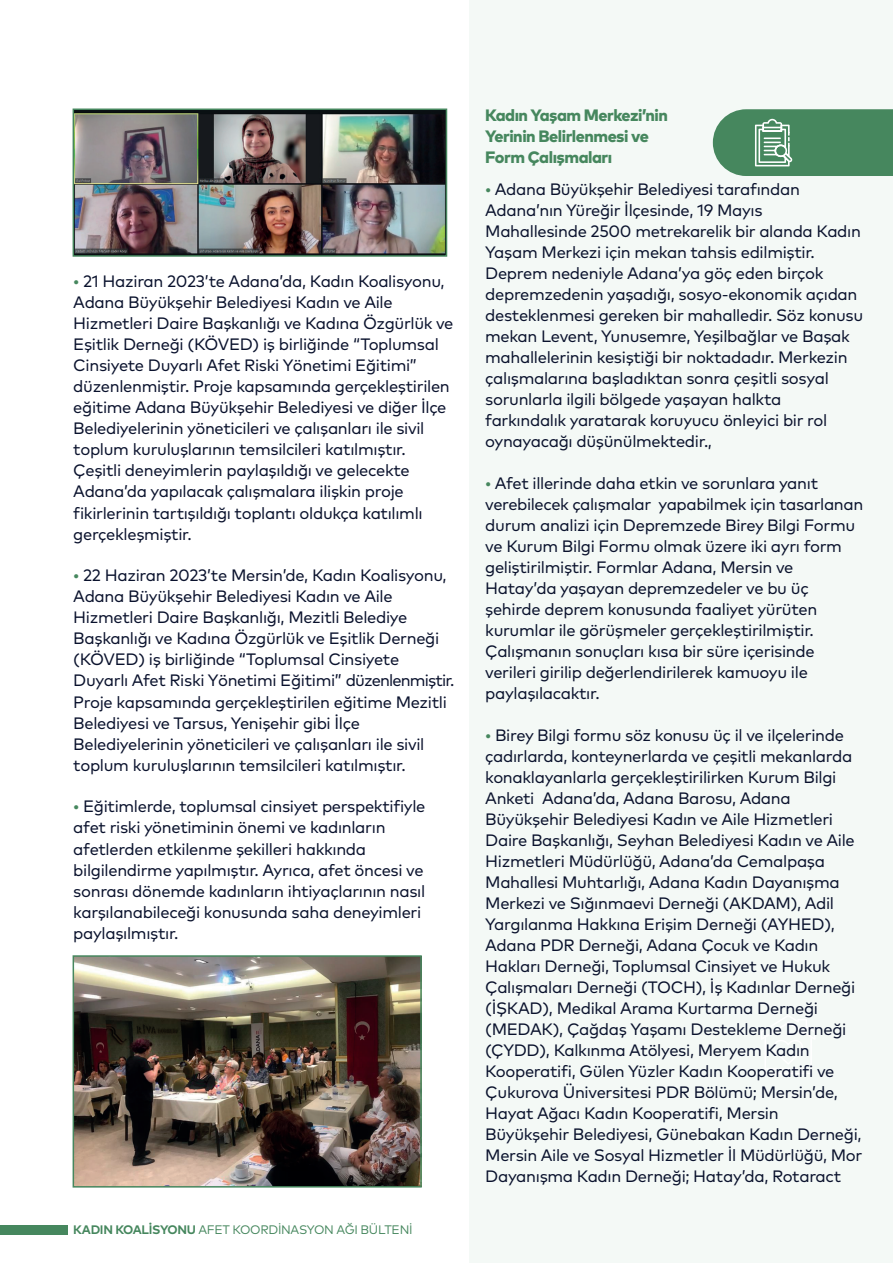
<style>
.page{position:relative;width:893px;height:1263px;background:#fff}
.page>*{position:absolute;margin:0;border:0;box-sizing:border-box;transform-origin:0 0}
.t1{font:16.5px/21px "Mark Pro";letter-spacing:-.02em;color:#0a122d}
.t2{font:800 16.5px/21px "Mark Pro";letter-spacing:-.03em;color:#46875e}
.t3{font:12.3px "Mark Pro";letter-spacing:-.025em;color:#46875e}
.s1{font-weight:900;font-size:18px;color:#46875e}
.s2{font-weight:700}
</style>
<div class="page">
<div style="left:469px;top:0;width:424px;height:1263px;background:#f4f9f6"></div>
<svg style="left:713px;top:109px;width:180px;height:67px;background:#5a946f"></svg>
<svg style="left:761px;top:1016px;width:54px;height:58px"></svg>
<div style="left:0;top:1224px;width:68px;height:10px;background:#46875e"></div>
<img style="left:76px;top:112px;width:368px;height:142px">
<img style="left:76px;top:958px;width:343px;height:226px">
<div style="left:73px;top:109px;width:374px;height:148px;border:2px solid #46875e"></div>
<div style="left:73px;top:955px;width:349px;height:232px;border:2px solid #46875e"></div>
<p class="t1" style="left:73px;top:270px;width:382px"><span class="s1">·</span> 21 Haziran 2023’te Adana’da, Kadın Koalisyonu, Adana Büyükşehir Belediyesi Kadın ve Aile Hizmetleri Daire Başkanlığı ve Kadına Özgürlük ve Eşitlik Derneği (KÖVED) iş birliğinde “Toplumsal Cinsiyete Duyarlı Afet Riski Yönetimi Eğitimi” düzenlenmiştir. Proje kapsamında gerçekleştirilen eğitime Adana Büyükşehir Belediyesi ve diğer İlçe Belediyelerinin yöneticileri ve çalışanları ile sivil toplum kuruluşlarının temsilcileri katılmıştır.<br>Çeşitli deneyimlerin paylaşıldığı ve gelecekte Adana’da yapılacak çalışmalara ilişkin proje fikirlerinin tartışıldığı toplantı oldukça katılımlı gerçekleşmiştir.</p>
<p class="t1" style="left:73px;top:564px;width:383px"><span class="s1">·</span> 22 Haziran 2023’te Mersin’de, Kadın Koalisyonu, Adana Büyükşehir Belediyesi Kadın ve Aile Hizmetleri Daire Başkanlığı, Mezitli Belediye Başkanlığı ve Kadına Özgürlük ve Eşitlik Derneği (KÖVED) iş birliğinde “Toplumsal Cinsiyete Duyarlı Afet Riski Yönetimi Eğitimi” düzenlenmiştir.<br>Proje kapsamında gerçekleştirilen eğitime Mezitli Belediyesi ve Tarsus, Yenişehir gibi İlçe Belediyelerinin yöneticileri ve çalışanları ile sivil toplum kuruluşlarının temsilcileri katılmıştır.</p>
<p class="t1" style="left:73px;top:795px;width:354px"><span class="s1">·</span> Eğitimlerde, toplumsal cinsiyet perspektifiyle afet riski yönetiminin önemi ve kadınların afetlerden etkilenme şekilleri hakkında bilgilendirme yapılmıştır. Ayrıca, afet öncesi ve sonrası dönemde kadınların ihtiyaçlarının nasıl karşılanabileceği konusunda saha deneyimleri paylaşılmıştır.</p>
<p class="t3" style="left:73px;top:1220px;width:341px"><span class="s2">KADIN KOALİSYONU</span> AFET KOORDİNASYON AĞI BÜLTENİ</p>
<p class="t2" style="left:485px;top:103px;width:184px">Kadın Yaşam Merkezi’nin<br>Yerinin Belirlenmesi ve<br>Form Çalışmaları</p>
<p class="t1" style="left:485px;top:178px;width:379px"><span class="s1">·</span> Adana Büyükşehir Belediyesi tarafından Adana’nın Yüreğir İlçesinde, 19 Mayıs Mahallesinde 2500 metrekarelik bir alanda Kadın Yaşam Merkezi için mekan tahsis edilmiştir.<br>Deprem nedeniyle Adana’ya göç eden birçok depremzedenin yaşadığı, sosyo-ekonomik açıdan desteklenmesi gereken bir mahalledir. Söz konusu mekan Levent, Yunusemre, Yeşilbağlar ve Başak mahallelerinin kesiştiği bir noktadadır. Merkezin çalışmalarına başladıktan sonra çeşitli sosyal sorunlarla ilgili bölgede yaşayan halkta farkındalık yaratarak koruyucu önleyici bir rol oynayacağı düşünülmektedir.,</p>
<p class="t1" style="left:485px;top:472px;width:380px"><span class="s1">·</span> Afet illerinde daha etkin ve sorunlara yanıt verebilecek çalışmalar yapabilmek için tasarlanan durum analizi için Depremzede Birey Bilgi Formu ve Kurum Bilgi Formu olmak üzere iki ayrı form geliştirilmiştir. Formlar Adana, Mersin ve Hatay’da yaşayan depremzedeler ve bu üç şehirde deprem konusunda faaliyet yürüten kurumlar ile görüşmeler gerçekleştirilmiştir.<br>Çalışmanın sonuçları kısa bir süre içerisinde verileri girilip değerlendirilerek kamuoyu ile paylaşılacaktır.</p>
<p class="t1" style="left:485px;top:724px;width:379px"><span class="s1">·</span> Birey Bilgi formu söz konusu üç il ve ilçelerinde çadırlarda, konteynerlarda ve çeşitli mekanlarda konaklayanlarla gerçekleştirilirken Kurum Bilgi Anketi Adana’da, Adana Barosu, Adana Büyükşehir Belediyesi Kadın ve Aile Hizmetleri Daire Başkanlığı, Seyhan Belediyesi Kadın ve Aile Hizmetleri Müdürlüğü, Adana’da Cemalpaşa Mahallesi Muhtarlığı, Adana Kadın Dayanışma Merkezi ve Sığınmaevi Derneği (AKDAM), Adil Yargılanma Hakkına Erişim Derneği (AYHED), Adana PDR Derneği, Adana Çocuk ve Kadın Hakları Derneği, Toplumsal Cinsiyet ve Hukuk Çalışmaları Derneği (TOCH), İş Kadınlar Derneği (İŞKAD), Medikal Arama Kurtarma Derneği (MEDAK), Çağdaş Yaşamı Destekleme Derneği (ÇYDD), Kalkınma Atölyesi, Meryem Kadın Kooperatifi, Gülen Yüzler Kadın Kooperatifi ve Çukurova Üniversitesi PDR Bölümü; Mersin’de, Hayat Ağacı Kadın Kooperatifi, Mersin Büyükşehir Belediyesi, Günebakan Kadın Derneği, Mersin Aile ve Sosyal Hizmetler İl Müdürlüğü, Mor Dayanışma Kadın Derneği; Hatay’da, Rotaract</p>
</div>
